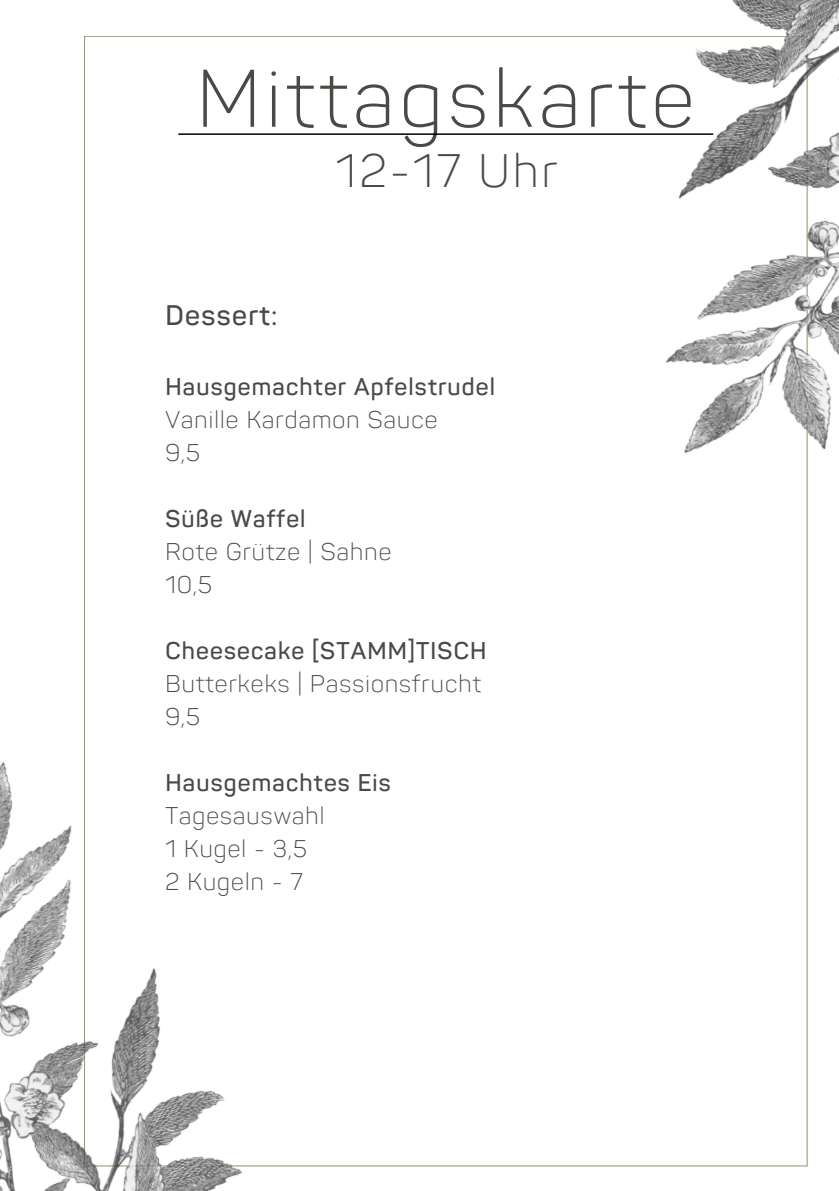
<style>
.page{position:relative;width:839px;height:1191px;background:#fff}
.page>*{position:absolute;margin:0;border:0;box-sizing:border-box;transform-origin:0 0}
.t1{font:300 80.4px "Sahar";letter-spacing:.07em;color:#4b4845}
.t2{font:300 46.4px "Sahar";letter-spacing:.07em;color:#4b4845}
.t3{font:600 27.8px "Sahar";letter-spacing:.05em;color:#4b4845}
.t4{font:300 23.8px "Sahar";letter-spacing:.05em;color:#4b4845}
.t5{font:600 23.8px "Sahar";letter-spacing:.05em;color:#4b4845}
</style>
<div class="page">
<img style="left:0;top:730px;width:301px;height:461px">
<img style="left:589px;top:0;width:249px;height:519px">
<hr style="left:179px;top:133px;width:533px;height:2px;background:#000">
<p class="t1" style="left:197px;top:67px;width:499px">Mittagskarte</p>
<p class="t2" style="left:336px;top:152px;width:223px">12-17 Uhr</p>
<p class="t3" style="left:165px;top:304px;width:113px">Dessert:</p>
<h1 class="t5" style="left:165px;top:378px;width:331px">Hausgemachter Apfelstrudel</h1>
<h2 class="t4" style="left:165px;top:411px;width:273px">Vanille Kardamon Sauce</h2>
<p class="t4" style="left:165px;top:444px;width:36px">9,5</p>
<p class="t5" style="left:165px;top:510px;width:142px">Süße Waffel</p>
<p class="t4" style="left:165px;top:543px;width:227px">Rote Grütze | Sahne</p>
<p class="t4" style="left:165px;top:576px;width:48px">10,5</p>
<p class="t5" style="left:165px;top:642px;width:322px">Cheesecake [STAMM]TISCH</p>
<p class="t4" style="left:165px;top:675px;width:317px">Butterkeks | Passionsfrucht</p>
<p class="t4" style="left:165px;top:708px;width:36px">9,5</p>
<p class="t5" style="left:165px;top:774px;width:227px">Hausgemachtes Eis</p>
<p class="t4" style="left:165px;top:807px;width:161px">Tagesauswahl</p>
<p class="t4" style="left:165px;top:840px;width:143px">1 Kugel - 3,5</p>
<p class="t4" style="left:165px;top:873px;width:139px">2 Kugeln - 7</p>
</div>
